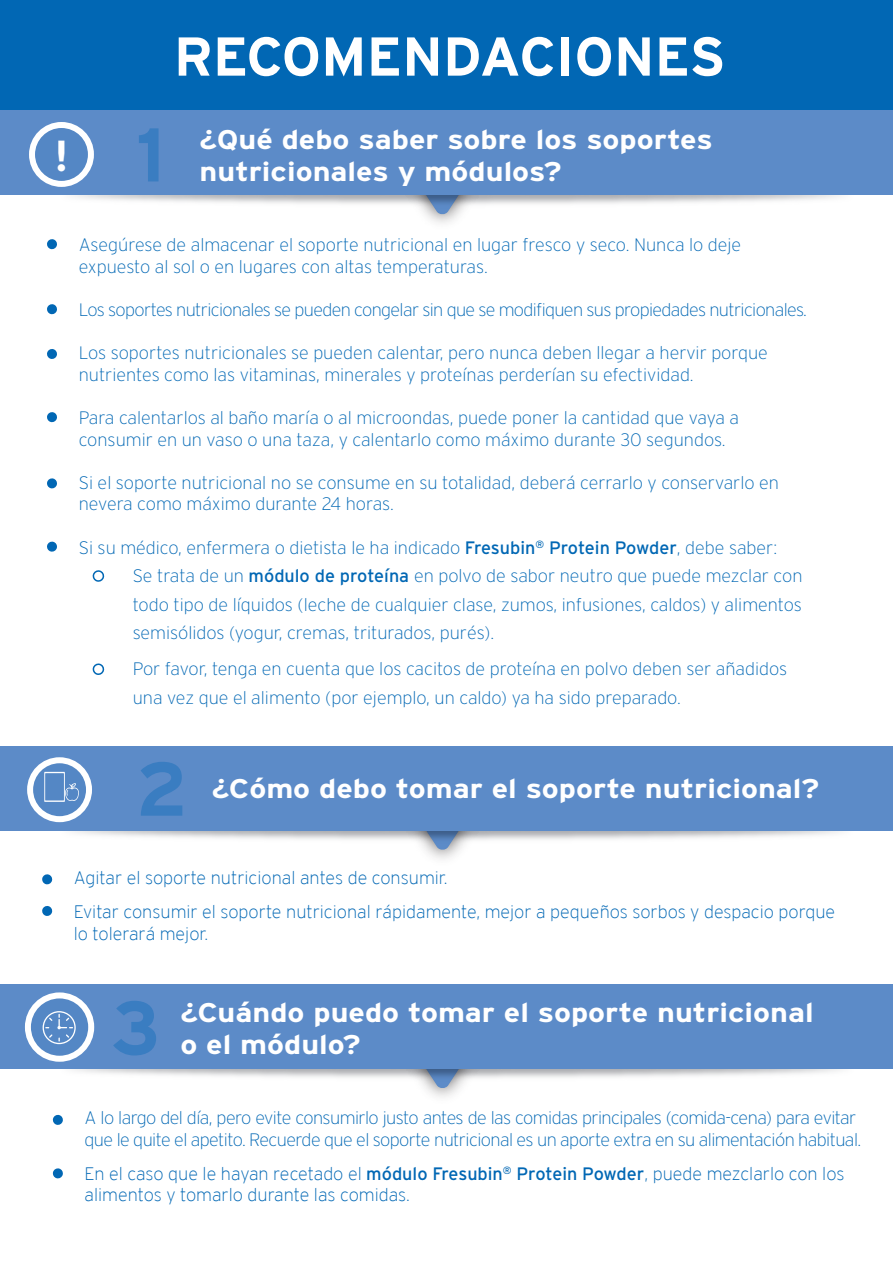
<style>
.page{position:relative;width:893px;height:1263px;background:#fff}
.page>*{position:absolute;margin:0;border:0;box-sizing:border-box;transform-origin:0 0}
.t1{font:700 75.75px "Interstate";color:#3a7dc1}
.t2{font:700 54.6px "Interstate";color:#fff}
.t3{font:700 43.35px "Interstate";color:#fff}
.t4{font:700 27px/32.4px "Interstate";color:#fff;scale:1.13 1}
.t5{font:200 18px/21.6px "Interstate";color:#0167b4}
.t6{font:200 18px/21.6px "Interstate";letter-spacing:-.03em;color:#0167b4}
.t7{font:200 18px "Interstate";letter-spacing:-.035em;color:#0167b4}
.s1{font-size:75.75px;color:#3a7dc1}
.s2{font-weight:400}
</style>
<div class="page">
<div style="left:0;top:0;width:893px;height:110px;background:#0167b4"></div>
<img style="left:73px;top:195px;width:768px;height:28px">
<div style="left:0;top:110px;width:893px;height:85px;background:#5c8bc8"></div>
<div style="left:32px;top:125px;width:59px;height:59px;background:#5487c5;border-radius:50%"></div>
<div style="left:29px;top:122px;width:65px;height:65px;border:6px solid #fff;border-radius:50%"></div>
<svg style="left:52px;top:1168px;width:11px;height:11px"></svg>
<img style="left:52px;top:1069px;width:789px;height:56px">
<div style="left:0;top:984px;width:893px;height:85px;background:#5c8bc8"></div>
<svg style="left:28px;top:995px;width:63px;height:64px"></svg>
<div style="left:25px;top:992px;width:69px;height:70px;border:6px solid #fff;border-radius:50%"></div>
<svg style="left:43px;top:1011px;width:33px;height:33px"></svg>
<svg style="left:47px;top:412px;width:10px;height:11px"></svg>
<svg style="left:47px;top:349px;width:10px;height:10px"></svg>
<svg style="left:47px;top:304px;width:10px;height:11px"></svg>
<svg style="left:47px;top:239px;width:10px;height:11px"></svg>
<svg style="left:47px;top:478px;width:10px;height:11px"></svg>
<svg style="left:47px;top:541px;width:10px;height:11px"></svg>
<svg style="left:93px;top:570px;width:12px;height:11px"></svg>
<svg style="left:93px;top:663px;width:12px;height:12px"></svg>
<img style="left:11px;top:830px;width:882px;height:29px">
<div style="left:0;top:746px;width:893px;height:84px;background:#5c8bc8"></div>
<svg style="left:42px;top:874px;width:11px;height:11px"></svg>
<svg style="left:42px;top:906px;width:11px;height:10px"></svg>
<svg style="left:30px;top:760px;width:59px;height:59px"></svg>
<div style="left:27px;top:757px;width:65px;height:65px;border:6px solid #fff;border-radius:50%"></div>
<svg style="left:44px;top:772px;width:35px;height:30px"></svg>
<h2 class="t2" style="left:174px;top:26px;width:553px">RECOMENDACIONES</h2>
<h3 class="t3" style="left:54px;top:132px;width:113px">! <span class="s1">1</span></h3>
<h3 class="t4" style="left:200px;top:123px;width:456px">¿Qué debo saber sobre los soportes nutricionales y módulos?</h3>
<p class="t5" style="left:79px;top:234px;width:664px">Asegúrese de almacenar el soporte nutricional en lugar fresco y seco. Nunca lo deje expuesto al sol o en lugares con altas temperaturas.</p>
<p class="t7" style="left:79px;top:300px;width:730px">Los soportes nutricionales se pueden congelar sin que se modifiquen sus propiedades nutricionales.</p>
<p class="t5" style="left:79px;top:342px;width:691px">Los soportes nutricionales se pueden calentar, pero nunca deben llegar a hervir porque nutrientes como las vitaminas, minerales y proteínas perderían su efectividad.</p>
<p class="t5" style="left:79px;top:407px;width:662px">Para calentarlos al baño maría o al microondas, puede poner la cantidad que vaya a consumir en un vaso o una taza, y calentarlo como máximo durante 30 segundos.</p>
<p class="t5" style="left:79px;top:472px;width:702px">Si el soporte nutricional no se consume en su totalidad, deberá cerrarlo y conservarlo en nevera como máximo durante 24 horas.</p>
<p class="t5" style="left:133px;top:533px;width:671px;line-height:28.5px;text-indent:-54px">Si su médico, enfermera o dietista le ha indicado <span class="s2">Fresubin</span><sup>®</sup> <span class="s2">Protein Powder</span>, debe saber:<br>Se trata de un <span class="s2">módulo de proteína</span> en polvo de sabor neutro que puede mezclar con todo tipo de líquidos (leche de cualquier clase, zumos, infusiones, caldos) y alimentos semisólidos (yogur, cremas, triturados, purés).</p>
<p class="t5" style="left:133px;top:654px;width:656px;line-height:28.5px">Por favor, tenga en cuenta que los cacitos de proteína en polvo deben ser añadidos una vez que el alimento (por ejemplo, un caldo) ya ha sido preparado.</p>
<h1 class="t1" style="left:136px;top:747px;width:53px">2</h1>
<h3 class="t4" style="left:212px;top:772px;width:539px">¿Cómo debo tomar el soporte nutricional?</h3>
<p class="t5" style="left:74px;top:861px;width:763px;line-height:33.6px">Agitar el soporte nutricional antes de consumir.<br>Evitar consumir el soporte nutricional rápidamente, mejor a pequeños sorbos y despacio porque</p>
<p class="t5" style="left:74px;top:922px;width:136px">lo tolerará mejor.</p>
<h1 class="t1" style="left:112px;top:986px;width:50px">3</h1>
<h3 class="t4" style="left:180px;top:996px;width:562px">¿Cuándo puedo tomar el soporte nutricional o el módulo?</h3>
<p class="t6" style="left:85px;top:1107px;width:778px">A lo largo del día, pero evite consumirlo justo antes de las comidas principales (comida-cena) para evitar que le quite el apetito. Recuerde que el soporte nutricional es un aporte extra en su alimentación habitual.</p>
<p class="t5" style="left:85px;top:1162px;width:761px">En el caso que le hayan recetado el <span class="s2">módulo Fresubin</span><sup>®</sup> <span class="s2">Protein Powder</span>, puede mezclarlo con los alimentos y tomarlo durante las comidas.</p>
</div>
